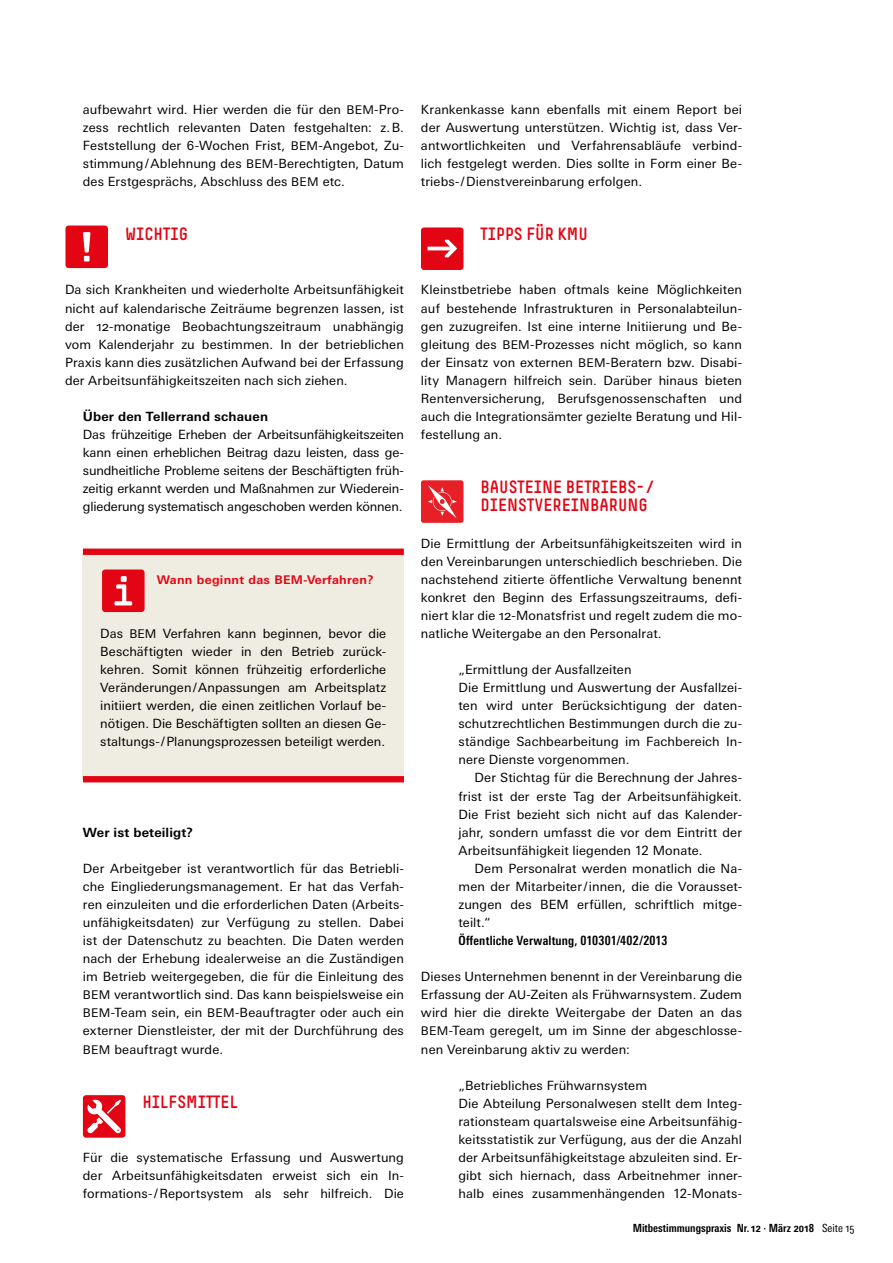
<style>
.page{position:relative;width:893px;height:1263px;background:#fff}
.page>*{position:absolute;margin:0;border:0;box-sizing:border-box;transform-origin:0 0}
.Grundtext_o_E{font:17.55px/18px "Simple HBS";color:#e30513}
.Copytext_ohne_Einzug{font:17.55px "Simple HBS";color:#e30513}
.Grundtext_o_E-2{font:12.75px/18px "Univers Next Pro";letter-spacing:.005em;color:#000;text-align:justify}
.anonymisierte_Texte{font:12.75px/18px "Univers Next Pro";letter-spacing:.01em;color:#000;text-align:justify}
.Copytext_ohne_Einzug-2{font:12.75px/18px "Univers Next Pro";letter-spacing:.01em;color:#000;text-align:justify}
.anonymisierter_Text{font:12.75px "Univers Next Pro";letter-spacing:.01em;color:#000}
.anonymisierter_Text-2{font:700 condensed 12.75px "Univers Next Pro";letter-spacing:.015em;color:#000}
.Grundtext_o_E-3{font:700 12.75px "Univers Next Pro";letter-spacing:.01em;color:#000}
.BEM-PHASEN-Zwischenü{font:700 12.75px "Univers Next Pro";letter-spacing:.01em;color:#000}
.t1{font:700 12px "Univers Next Pro";letter-spacing:.025em;color:#e30513}
.t2{font:700 condensed 11.25px "Univers Next Pro";color:#000}
.s1{font-size:12px}
.s2{font-weight:400}
</style>
<div class="page">
<div style="left:421px;top:227px;width:42px;height:43px;background:#e30513;border-radius:3px"></div>
<svg style="left:428px;top:240px;width:29px;height:17px"></svg>
<div style="left:421px;top:480px;width:42px;height:43px;background:#e72027;border-radius:3px"></div>
<svg style="left:428px;top:485px;width:29px;height:33px"></svg>
<div style="left:83px;top:554px;width:321px;height:225px;background:#efede1"></div>
<div style="left:83px;top:549px;width:321px;height:6px;background:#e30513"></div>
<div style="left:83px;top:776px;width:321px;height:6px;background:#e30513"></div>
<div style="left:102px;top:569px;width:43px;height:43px;background:#e30513;border-radius:3px"></div>
<svg style="left:114px;top:576px;width:18px;height:29px"></svg>
<div style="left:83px;top:1095px;width:42px;height:43px;background:#e30513;border-radius:3px"></div>
<svg style="left:87px;top:1099px;width:34px;height:34px"></svg>
<div style="left:65px;top:226px;width:43px;height:42px;background:#e30513;border-radius:3px"></div>
<svg style="left:83px;top:232px;width:7px;height:29px"></svg>
<p class="Grundtext_o_E-2" style="left:83px;top:100px;width:323px">aufbewahrt wird. Hier werden die für den <span class="s1">BEM</span>-Pro&shy;zess rechtlich relevanten Daten festgehalten: z.B.<br>Feststellung der 6-Wochen Frist, <span class="s1">BEM</span>-Angebot, Zu&shy;stimmung/Ablehnung des <span class="s1">BEM</span>-Berechtigten, Datum des Erstgesprächs, Abschluss des <span class="s1">BEM</span> etc.</p>
<p class="Copytext_ohne_Einzug" style="left:125px;top:224px;width:64px">WICHTIG</p>
<p class="Grundtext_o_E-2" style="left:421px;top:100px;width:323px">Krankenkasse kann ebenfalls mit einem Report bei der Auswertung unterstützen. Wichtig ist, dass Ver&shy;antwortlichkeiten und Verfahrensabläufe verbind&shy;lich festgelegt werden. Dies sollte in Form einer Be&shy;triebs-/Dienstvereinbarung erfolgen.</p>
<p class="Copytext_ohne_Einzug" style="left:480px;top:224px;width:109px">TIPPS FÜR KMU</p>
<p class="Copytext_ohne_Einzug-2" style="left:65px;top:281px;width:340px">Da sich Krankheiten und wiederholte Arbeitsunfähigkeit nicht auf kalendarische Zeiträume begrenzen lassen, ist der 12-monatige Beobachtungszeitraum unabhängig vom Kalenderjahr zu bestimmen. In der betrieblichen Praxis kann dies zusätzlichen Aufwand bei der Erfassung der Arbeitsunfähigkeitszeiten nach sich ziehen.</p>
<p class="Grundtext_o_E-3" style="left:83px;top:409px;width:187px">Über den Tellerrand schauen</p>
<p class="Grundtext_o_E-2" style="left:83px;top:426px;width:323px">Das frühzeitige Erheben der Arbeitsunfähigkeitszeiten kann einen erheblichen Beitrag dazu leisten, dass ge&shy;sundheitliche Probleme seitens der Beschäftigten früh&shy;zeitig erkannt werden und Maßnahmen zur Wiederein&shy;gliederung systematisch angeschoben werden können.</p>
<p class="t1" style="left:157px;top:572px;width:218px">Wann beginnt das BEM-Verfahren?</p>
<p class="Grundtext_o_E-2" style="left:100px;top:624px;width:287px">Das <span class="s1">BEM</span> Verfahren kann beginnen, bevor die Beschäftigten wieder in den Betrieb zurück&shy;kehren. Somit können frühzeitig erforderliche Veränderungen/Anpassungen am Arbeitsplatz initiiert werden, die einen zeitlichen Vorlauf be&shy;nötigen. Die Beschäftigten sollten an diesen Ge&shy;staltungs-/Planungsprozessen beteiligt werden.</p>
<p class="BEM-PHASEN-Zwischenü" style="left:83px;top:824px;width:112px">Wer ist beteiligt?</p>
<p class="Grundtext_o_E-2" style="left:83px;top:859px;width:323px">Der Arbeitgeber ist verantwortlich für das Betriebli&shy;che Eingliederungsmanagement. Er hat das Verfah&shy;ren einzuleiten und die erforderlichen Daten (Arbeits&shy;unfähigkeitsdaten) zur Verfügung zu stellen. Dabei ist der Datenschutz zu beachten. Die Daten werden nach der Erhebung idealerweise an die Zuständigen im Betrieb weitergegeben, die für die Einleitung des <span class="s1">BEM</span> verantwortlich sind. Das kann beispielsweise ein <span class="s1">BEM</span>-Team sein, ein <span class="s1">BEM</span>-Beauftragter oder auch ein externer Dienstleister, der mit der Durchführung des <span class="s1">BEM</span> beauftragt wurde.</p>
<p class="Copytext_ohne_Einzug" style="left:142px;top:1092px;width:97px">HILFSMITTEL</p>
<p class="Grundtext_o_E-2" style="left:83px;top:1148px;width:323px">Für die systematische Erfassung und Auswertung der Arbeitsunfähigkeitsdaten erweist sich ein In&shy;formations-/Reportsystem als sehr hilfreich. Die</p>
<p class="Grundtext_o_E-2" style="left:421px;top:281px;width:323px">Kleinstbetriebe haben oftmals keine Möglichkeiten auf bestehende Infrastrukturen in Personalabteilun&shy;gen zuzugreifen. Ist eine interne Initiierung und Be&shy;gleitung des <span class="s1">BEM</span>-Prozesses nicht möglich, so kann der Einsatz von externen <span class="s1">BEM</span>-Beratern bzw. Disabi&shy;lity Managern hilfreich sein. Darüber hinaus bieten Rentenversicherung, Berufsgenossenschaften und auch die Integrationsämter gezielte Beratung und Hil&shy;festellung an.</p>
<p class="Grundtext_o_E" style="left:480px;top:478px;width:175px">BAUSTEINE BETRIEBS- /<br>DIENSTVEREINBARUNG</p>
<p class="Grundtext_o_E-2" style="left:421px;top:534px;width:323px">Die Ermittlung der Arbeitsunfähigkeitszeiten wird in den Vereinbarungen unterschiedlich beschrieben. Die nachstehend zitierte öffentliche Verwaltung benennt konkret den Beginn des Erfassungszeitraums, defi&shy;niert klar die 12-Monatsfrist und regelt zudem die mo&shy;natliche Weitergabe an den Personalrat.</p>
<p class="anonymisierter_Text" style="left:458px;top:662px;width:175px">„Ermittlung der Ausfallzeiten</p>
<p class="anonymisierte_Texte" style="left:458px;top:678px;width:285px">Die Ermittlung und Auswertung der Ausfallzei&shy;ten wird unter Berücksichtigung der daten&shy;schutzrechtlichen Bestimmungen durch die zu&shy;ständige Sachbearbeitung im Fachbereich In&shy;nere Dienste vorgenommen.</p>
<p class="anonymisierte_Texte" style="left:458px;top:769px;width:285px;text-indent:16px">Der Stichtag für die Berechnung der Jahres&shy;frist ist der erste Tag der Arbeitsunfähigkeit.<br>Die Frist bezieht sich nicht auf das Kalender&shy;jahr, sondern umfasst die vor dem Eintritt der Arbeitsunfähigkeit liegenden 12 Monate.</p>
<p class="anonymisierte_Texte" style="left:458px;top:859px;width:285px;text-indent:16px">Dem Personalrat werden monatlich die Na&shy;men der Mitarbeiter/innen, die die Vorausset&shy;zungen des BEM erfüllen, schriftlich mitge&shy;teilt.“</p>
<p class="anonymisierter_Text-2" style="left:458px;top:933px;width:210px">Öffentliche Verwaltung, 010301/402/2013</p>
<p class="Grundtext_o_E-2" style="left:421px;top:968px;width:323px">Dieses Unternehmen benennt in der Vereinbarung die Erfassung der <span class="s1">AU</span>-Zeiten als Frühwarnsystem. Zudem wird hier die direkte Weitergabe der Daten an das <span class="s1">BEM</span>-Team geregelt, um im Sinne der abgeschlosse&shy;nen Vereinbarung aktiv zu werden:</p>
<p class="anonymisierter_Text" style="left:458px;top:1078px;width:190px">„Betriebliches Frühwarnsystem</p>
<p class="anonymisierte_Texte" style="left:458px;top:1094px;width:285px">Die Abteilung Personalwesen stellt dem Integ&shy;rationsteam quartalsweise eine Arbeitsunfähig&shy;keitsstatistik zur Verfügung, aus der die Anzahl der Arbeitsunfähigkeitstage abzuleiten sind. Er&shy;gibt sich hiernach, dass Arbeitnehmer inner&shy;halb eines zusammenhängenden 12-Monats-</p>
<p class="t2" style="left:633px;top:1221px;width:224px">Mitbestimmungspraxis Nr. 12 · März 2018 <span class="s2">Seite 15</span></p>
</div>
